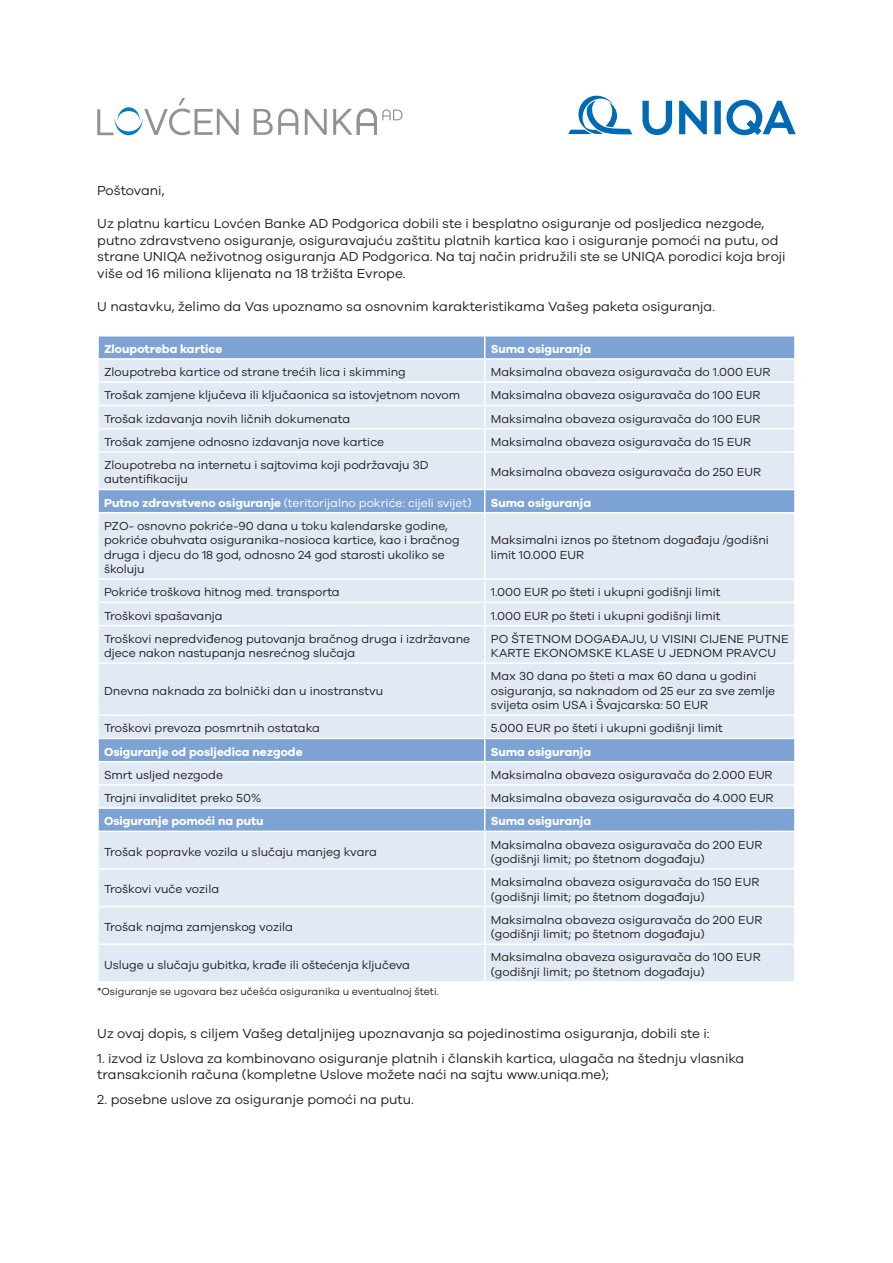
<style>
.page{position:relative;width:893px;height:1263px;background:#fff}
.page>*{position:absolute;margin:0;border:0;box-sizing:border-box;transform-origin:0 0}
.t1{font:13.5px/16.5px "UNIQA Galano";color:#231f20}
.t2{font:12px/14.4px "UNIQA Galano";color:#231f20}
.t3{font:700 12px "UNIQA Galano";color:#fff}
.t4{font:12px "UNIQA Galano";color:#fff}
.t5{font:10.5px "UNIQA Galano";color:#231f20}
.s1{font-weight:700}
</style>
<div class="page">
<div style="left:99px;top:336px;width:695px;height:22px;background:#7da2d4"></div>
<svg style="left:99px;top:360px;width:695px;height:621px;background:#d6e1f1"></svg>
<hr style="left:97px;top:381px;width:388px;height:2px;background:#fff">
<hr style="left:485px;top:381px;width:311px;height:2px;background:#fff">
<hr style="left:97px;top:405px;width:388px;height:1px;background:#fff">
<hr style="left:485px;top:405px;width:311px;height:1px;background:#fff">
<hr style="left:97px;top:428px;width:388px;height:1px;background:#fff">
<hr style="left:485px;top:428px;width:311px;height:1px;background:#fff">
<svg style="left:484px;top:336px;width:1px;height:115px"></svg>
<hr style="left:97px;top:451px;width:388px;height:2px;background:#fff">
<hr style="left:485px;top:451px;width:311px;height:2px;background:#fff">
<hr style="left:484px;top:453px;width:1px;height:36px;background:#fff">
<hr style="left:97px;top:489px;width:388px;height:1px;background:#fff">
<hr style="left:485px;top:489px;width:311px;height:1px;background:#fff">
<svg style="left:484px;top:490px;width:1px;height:22px"></svg>
<hr style="left:97px;top:512px;width:388px;height:1px;background:#fff">
<hr style="left:485px;top:512px;width:311px;height:1px;background:#fff">
<hr style="left:484px;top:513px;width:1px;height:65px;background:#fff">
<hr style="left:97px;top:578px;width:388px;height:2px;background:#fff">
<hr style="left:485px;top:578px;width:311px;height:2px;background:#fff">
<hr style="left:97px;top:602px;width:388px;height:1px;background:#fff">
<hr style="left:485px;top:602px;width:311px;height:1px;background:#fff">
<svg style="left:484px;top:580px;width:1px;height:45px"></svg>
<hr style="left:97px;top:625px;width:388px;height:1px;background:#fff">
<hr style="left:485px;top:625px;width:311px;height:1px;background:#fff">
<hr style="left:484px;top:626px;width:1px;height:36px;background:#fff">
<hr style="left:97px;top:662px;width:388px;height:2px;background:#fff">
<hr style="left:485px;top:662px;width:311px;height:2px;background:#fff">
<hr style="left:484px;top:664px;width:1px;height:50px;background:#fff">
<hr style="left:97px;top:714px;width:388px;height:2px;background:#fff">
<hr style="left:485px;top:714px;width:311px;height:2px;background:#fff">
<hr style="left:97px;top:738px;width:388px;height:1px;background:#fff">
<hr style="left:485px;top:738px;width:311px;height:1px;background:#fff">
<hr style="left:97px;top:761px;width:388px;height:1px;background:#fff">
<hr style="left:485px;top:761px;width:311px;height:1px;background:#fff">
<hr style="left:97px;top:784px;width:388px;height:2px;background:#fff">
<hr style="left:485px;top:784px;width:311px;height:2px;background:#fff">
<hr style="left:97px;top:807px;width:388px;height:2px;background:#fff">
<hr style="left:485px;top:807px;width:311px;height:2px;background:#fff">
<svg style="left:484px;top:716px;width:1px;height:114px"></svg>
<hr style="left:97px;top:830px;width:388px;height:2px;background:#fff">
<hr style="left:485px;top:830px;width:311px;height:2px;background:#fff">
<hr style="left:484px;top:832px;width:1px;height:36px;background:#fff">
<hr style="left:97px;top:868px;width:388px;height:2px;background:#fff">
<hr style="left:485px;top:868px;width:311px;height:2px;background:#fff">
<hr style="left:484px;top:870px;width:1px;height:36px;background:#fff">
<hr style="left:97px;top:906px;width:388px;height:1px;background:#fff">
<hr style="left:485px;top:906px;width:311px;height:1px;background:#fff">
<hr style="left:484px;top:907px;width:1px;height:36px;background:#fff">
<hr style="left:97px;top:943px;width:388px;height:2px;background:#fff">
<hr style="left:485px;top:943px;width:311px;height:2px;background:#fff">
<hr style="left:484px;top:945px;width:1px;height:36px;background:#fff">
<svg style="left:642px;top:100px;width:154px;height:35px"></svg>
<svg style="left:568px;top:95px;width:64px;height:39px"></svg>
<svg style="left:97px;top:98px;width:142px;height:37px"></svg>
<svg style="left:254px;top:109px;width:44px;height:26px"></svg>
<svg style="left:305px;top:109px;width:22px;height:26px"></svg>
<svg style="left:333px;top:109px;width:70px;height:26px"></svg>
<p class="t1" style="left:97px;top:182px;width:69px">Poštovani,</p>
<p class="t1" style="left:97px;top:215px;width:690px">Uz platnu karticu Lovćen Banke AD Podgorica dobili ste i besplatno osiguranje od posljedica nezgode, putno zdravstveno osiguranje, osiguravajuću zaštitu platnih kartica kao i osiguranje pomoći na putu, od strane UNIQA neživotnog osiguranja AD Podgorica. Na taj način pridružili ste se UNIQA porodici koja broji više od 16 miliona klijenata na 18 tržišta Evrope.</p>
<p class="t1" style="left:97px;top:298px;width:619px">U nastavku, želimo da Vas upoznamo sa osnovnim karakteristikama Vašeg paketa osiguranja.</p>
<p class="t3" style="left:104px;top:341px;width:120px">Zloupotreba kartice</p>
<p class="t3" style="left:491px;top:341px;width:102px">Suma osiguranja</p>
<p class="t2" style="left:104px;top:365px;width:303px">Zloupotreba kartice od strane trećih lica i skimming</p>
<p class="t2" style="left:491px;top:365px;width:281px">Maksimalna obaveza osiguravača do 1.000 EUR</p>
<p class="t2" style="left:104px;top:388px;width:358px">Trošak zamjene ključeva ili ključaonica sa istovjetnom novom</p>
<p class="t2" style="left:491px;top:388px;width:271px">Maksimalna obaveza osiguravača do 100 EUR</p>
<p class="t2" style="left:104px;top:411px;width:248px">Trošak izdavanja novih ličnih dokumenata</p>
<p class="t2" style="left:491px;top:411px;width:271px">Maksimalna obaveza osiguravača do 100 EUR</p>
<p class="t2" style="left:104px;top:434px;width:282px">Trošak zamjene odnosno izdavanja nove kartice</p>
<p class="t2" style="left:491px;top:434px;width:262px">Maksimalna obaveza osiguravača do 15 EUR</p>
<p class="t2" style="left:104px;top:458px;width:326px">Zloupotreba na internetu i sajtovima koji podržavaju 3D autentifikaciju</p>
<p class="t2" style="left:491px;top:465px;width:272px">Maksimalna obaveza osiguravača do 250 EUR</p>
<p class="t4" style="left:104px;top:495px;width:369px"><span class="s1">Putno zdravstveno osiguranje</span> (teritorijalno pokriće: cijeli svijet)</p>
<p class="t3" style="left:491px;top:495px;width:102px">Suma osiguranja</p>
<p class="t2" style="left:104px;top:518px;width:357px">PZO- osnovno pokriće-90 dana u toku kalendarske godine, pokriće obuhvata osiguranika-nosioca kartice, kao i bračnog druga i djecu do 18 god, odnosno 24 god starosti ukoliko se školuju</p>
<p class="t2" style="left:491px;top:533px;width:280px">Maksimalni iznos po štetnom događaju /godišni limit 10.000 EUR</p>
<p class="t2" style="left:104px;top:585px;width:237px">Pokriće troškova hitnog med. transporta</p>
<p class="t2" style="left:491px;top:585px;width:231px">1.000 EUR po šteti i ukupni godišnji limit</p>
<p class="t2" style="left:104px;top:608px;width:120px">Troškovi spašavanja</p>
<p class="t2" style="left:491px;top:608px;width:231px">1.000 EUR po šteti i ukupni godišnji limit</p>
<p class="t2" style="left:104px;top:631px;width:368px">Troškovi nepredviđenog putovanja bračnog druga i izdržavane djece nakon nastupanja nesrećnog slučaja</p>
<p class="t2" style="left:491px;top:631px;width:299px">PO ŠTETNOM DOGAĐAJU, U VISINI CIJENE PUTNE<br>KARTE EKONOMSKE KLASE U JEDNOM PRAVCU</p>
<p class="t2" style="left:104px;top:683px;width:281px">Dnevna naknada za bolnički dan u inostranstvu</p>
<p class="t2" style="left:491px;top:669px;width:286px">Max 30 dana po šteti a max 60 dana u godini osiguranja, sa naknadom od 25 eur za sve zemlje svijeta osim USA i Švajcarska: 50 EUR</p>
<p class="t2" style="left:104px;top:721px;width:217px">Troškovi prevoza posmrtnih ostataka</p>
<p class="t2" style="left:491px;top:721px;width:234px">5.000 EUR po šteti i ukupni godišnji limit</p>
<p class="t3" style="left:104px;top:744px;width:200px">Osiguranje od posljedica nezgode</p>
<p class="t3" style="left:491px;top:744px;width:102px">Suma osiguranja</p>
<p class="t2" style="left:104px;top:767px;width:120px">Smrt usljed nezgode</p>
<p class="t2" style="left:491px;top:767px;width:283px">Maksimalna obaveza osiguravača do 2.000 EUR</p>
<p class="t2" style="left:104px;top:791px;width:159px">Trajni invaliditet preko 50%</p>
<p class="t2" style="left:491px;top:791px;width:284px">Maksimalna obaveza osiguravača do 4.000 EUR</p>
<p class="t3" style="left:104px;top:814px;width:161px">Osiguranje pomoći na putu</p>
<p class="t3" style="left:491px;top:814px;width:102px">Suma osiguranja</p>
<p class="t2" style="left:104px;top:844px;width:275px">Trošak popravke vozila u slučaju manjeg kvara</p>
<p class="t2" style="left:491px;top:837px;width:273px">Maksimalna obaveza osiguravača do 200 EUR (godišnji limit; po štetnom događaju)</p>
<p class="t2" style="left:104px;top:882px;width:117px">Troškovi vuče vozila</p>
<p class="t2" style="left:491px;top:875px;width:270px">Maksimalna obaveza osiguravača do 150 EUR (godišnji limit; po štetnom događaju)</p>
<p class="t2" style="left:104px;top:919px;width:190px">Trošak najma zamjenskog vozila</p>
<p class="t2" style="left:491px;top:912px;width:273px">Maksimalna obaveza osiguravača do 200 EUR (godišnji limit; po štetnom događaju)</p>
<p class="t2" style="left:104px;top:957px;width:308px">Usluge u slučaju gubitka, krađe ili oštećenja ključeva</p>
<p class="t2" style="left:491px;top:950px;width:271px">Maksimalna obaveza osiguravača do 100 EUR (godišnji limit; po štetnom događaju)</p>
<p class="t5" style="left:97px;top:985px;width:343px">*Osiguranje se ugovara bez učešća osiguranika u eventualnoj šteti.</p>
<p class="t1" style="left:97px;top:1024px;width:614px">Uz ovaj dopis, s ciljem Vašeg detaljnijeg upoznavanja sa pojedinostima osiguranja, dobili ste i:</p>
<p class="t1" style="left:97px;top:1049px;width:649px">1. izvod iz Uslova za kombinovano osiguranje platnih i članskih kartica, ulagača na štednju vlasnika transakcionih računa (kompletne Uslove možete naći na sajtu www.uniqa.me);</p>
<p class="t1" style="left:97px;top:1091px;width:318px">2. posebne uslove za osiguranje pomoći na putu.</p>
</div>
